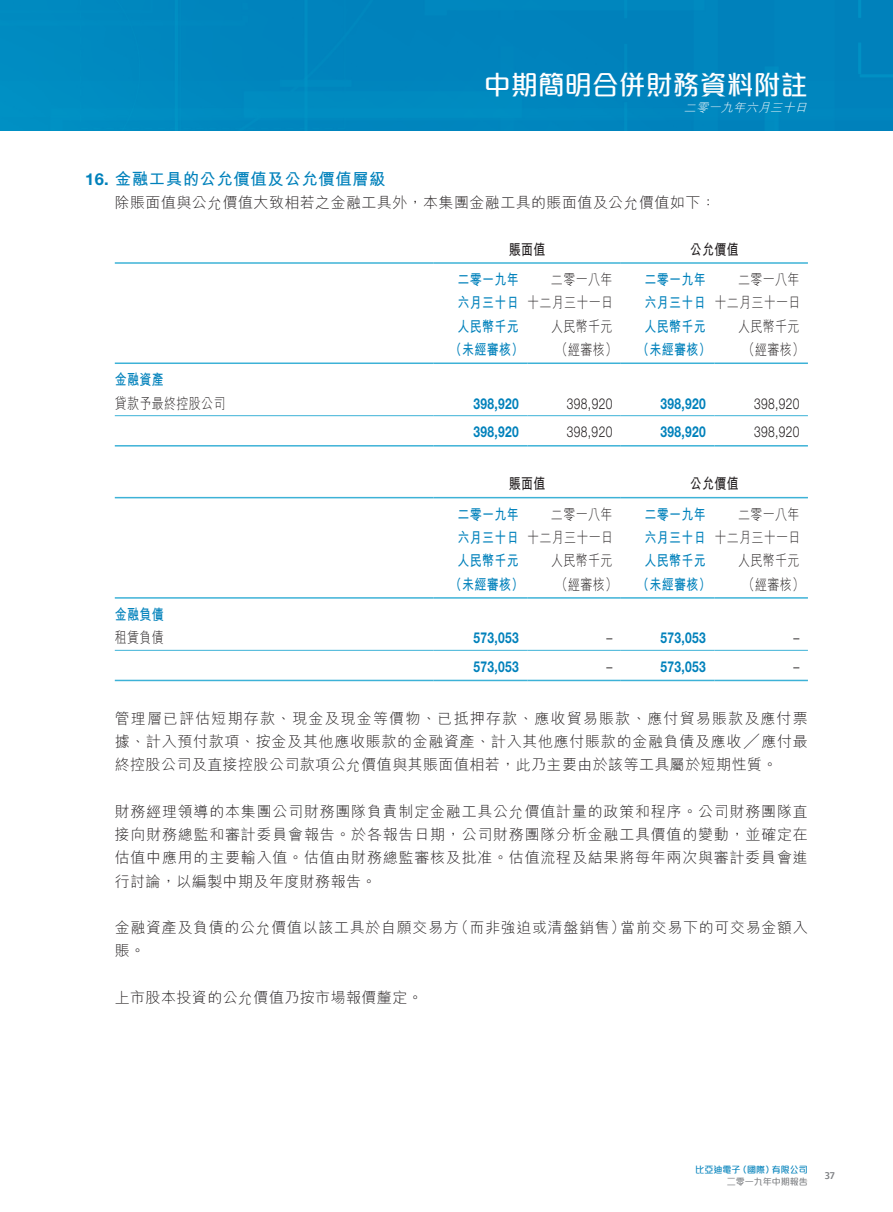
<style>
.page{position:relative;width:893px;height:1212px;background:#fff}
.page>*{position:absolute;margin:0;border:0;box-sizing:border-box;transform-origin:0 0}
.t1{font:500 27px "M Elle HK";color:#fff}
.t2{font:700 16.5px "M Hei HK";letter-spacing:.03em;color:#0081bb}
.t3{font:300 15px/23.2px "M Hei HK";letter-spacing:.03em;color:#231f20;text-align:justify}
.t4{font:300 15px/23.2px "M Hei HK";letter-spacing:.03em;color:#231f20;text-align:right;scale:.8 1}
.t5{font:700 15px/23.2px "M Hei HK";letter-spacing:.03em;color:#0081bb;scale:.8 1}
.t6{font:700 15px "Helvetica Neue LT Std";letter-spacing:.03em;color:#0081bb;scale:.8 1}
.t7{font:300 15px "Helvetica Neue LT Std";letter-spacing:.03em;color:#231f20;scale:.8 1}
.t8{font:700 15px "M Hei HK";letter-spacing:.03em;color:#231f20;scale:.8 1}
.t9{font:italic 300 12px "M Hei HK";color:#fff}
.t10{font:500 10.5px "Amplitude";color:#808285}
.t11{font:500 9px "M Elle HK";color:#0081bb}
.t12{font:500 9px "M Elle HK";color:#808285}
.s1{font-family:"Helvetica Neue LT Std"}
.s2{font-weight:700;color:#0081bb}
.s3{font-weight:300;color:#231f20}
</style>
<div class="page">
<div style="left:0;top:0;width:893px;height:131px;background:#0085bd"></div>
<hr style="left:115px;top:262px;width:319px;height:2px;background:#3db2d7">
<hr style="left:434px;top:262px;width:187px;height:2px;background:#3db2d7">
<hr style="left:621px;top:262px;width:187px;height:2px;background:#3db2d7">
<hr style="left:115px;top:362px;width:319px;height:2px;background:#3db2d7">
<hr style="left:434px;top:362px;width:93px;height:2px;background:#3db2d7">
<hr style="left:527px;top:362px;width:94px;height:2px;background:#3db2d7">
<hr style="left:621px;top:362px;width:93px;height:2px;background:#3db2d7">
<hr style="left:714px;top:362px;width:94px;height:2px;background:#3db2d7">
<hr style="left:115px;top:415px;width:319px;height:1px;background:#3db2d7">
<hr style="left:434px;top:415px;width:93px;height:1px;background:#3db2d7">
<hr style="left:527px;top:415px;width:94px;height:1px;background:#3db2d7">
<hr style="left:621px;top:415px;width:93px;height:1px;background:#3db2d7">
<hr style="left:714px;top:415px;width:94px;height:1px;background:#3db2d7">
<hr style="left:115px;top:445px;width:319px;height:1px;background:#3db2d7">
<hr style="left:434px;top:445px;width:93px;height:1px;background:#3db2d7">
<hr style="left:527px;top:445px;width:94px;height:1px;background:#3db2d7">
<hr style="left:621px;top:445px;width:93px;height:1px;background:#3db2d7">
<hr style="left:714px;top:445px;width:94px;height:1px;background:#3db2d7">
<hr style="left:115px;top:497px;width:319px;height:1px;background:#3db2d7">
<hr style="left:434px;top:497px;width:187px;height:1px;background:#3db2d7">
<hr style="left:621px;top:497px;width:187px;height:1px;background:#3db2d7">
<hr style="left:115px;top:597px;width:319px;height:2px;background:#3db2d7">
<hr style="left:434px;top:597px;width:93px;height:2px;background:#3db2d7">
<hr style="left:527px;top:597px;width:94px;height:2px;background:#3db2d7">
<hr style="left:621px;top:597px;width:93px;height:2px;background:#3db2d7">
<hr style="left:714px;top:597px;width:94px;height:2px;background:#3db2d7">
<hr style="left:115px;top:650px;width:319px;height:1px;background:#3db2d7">
<hr style="left:434px;top:650px;width:93px;height:1px;background:#3db2d7">
<hr style="left:527px;top:650px;width:94px;height:1px;background:#3db2d7">
<hr style="left:621px;top:650px;width:93px;height:1px;background:#3db2d7">
<hr style="left:714px;top:650px;width:94px;height:1px;background:#3db2d7">
<hr style="left:115px;top:680px;width:319px;height:1px;background:#3db2d7">
<hr style="left:434px;top:680px;width:93px;height:1px;background:#3db2d7">
<hr style="left:527px;top:680px;width:94px;height:1px;background:#3db2d7">
<hr style="left:621px;top:680px;width:93px;height:1px;background:#3db2d7">
<hr style="left:714px;top:680px;width:94px;height:1px;background:#3db2d7">
<h1 class="t1" style="left:484px;top:66px;width:325px">中期簡明合併財務資料附註</h1>
<p class="t9" style="left:684px;top:99px;width:129px">二零一九年六月三十日</p>
<p class="t2" style="left:85px;top:167px;width:302px"><span class="s1">16.</span> 金融工具的公允價值及公允價值層級</p>
<p class="t3" style="left:115px;top:190px;width:602px">除賬面值與公允價值大致相若之金融工具外，本集團金融工具的賬面值及公允價值如下：</p>
<p class="t8" style="left:509px;top:238px;width:47px">賬面值</p>
<p class="t8" style="left:690px;top:238px;width:63px">公允價值</p>
<p class="t5" style="left:457px;top:267px;width:78px">二零一九年六月三十日</p>
<p class="t4" style="left:527px;top:267px;width:109px">二零一八年<br>十二月三十一日</p>
<p class="t5" style="left:644px;top:267px;width:78px">二零一九年六月三十日</p>
<p class="t4" style="left:714px;top:267px;width:109px">二零一八年<br>十二月三十一日</p>
<p class="t5" style="left:457px;top:313px;width:78px">人民幣千元</p>
<p class="t4" style="left:551px;top:314px;width:78px">人民幣千元</p>
<p class="t5" style="left:644px;top:313px;width:78px">人民幣千元</p>
<p class="t4" style="left:738px;top:314px;width:78px">人民幣千元</p>
<p class="t5" style="left:450px;top:337px;width:94px">（未經審核）</p>
<p class="t4" style="left:556px;top:337px;width:78px">（經審核）</p>
<p class="t5" style="left:637px;top:337px;width:94px">（未經審核）</p>
<p class="t4" style="left:743px;top:337px;width:78px">（經審核）</p>
<p class="t4" style="left:115px;top:368px;width:140px;text-align:left"><span class="s2">金融資產<br></span>貸款予最終控股公司</p>
<p class="t6" style="left:473px;top:394px;width:58px">398,920</p>
<p class="t7" style="left:567px;top:394px;width:58px">398,920</p>
<p class="t6" style="left:660px;top:394px;width:58px">398,920</p>
<p class="t7" style="left:754px;top:394px;width:58px">398,920</p>
<p class="t6" style="left:473px;top:423px;width:58px">398,920</p>
<p class="t7" style="left:567px;top:423px;width:58px">398,920</p>
<p class="t6" style="left:660px;top:423px;width:58px">398,920</p>
<p class="t7" style="left:754px;top:423px;width:58px">398,920</p>
<p class="t8" style="left:509px;top:473px;width:47px">賬面值</p>
<p class="t8" style="left:690px;top:473px;width:63px">公允價值</p>
<p class="t5" style="left:457px;top:501px;width:78px">二零一九年六月三十日</p>
<p class="t4" style="left:527px;top:502px;width:109px">二零一八年<br>十二月三十一日</p>
<p class="t5" style="left:644px;top:501px;width:78px">二零一九年六月三十日</p>
<p class="t4" style="left:714px;top:502px;width:109px">二零一八年<br>十二月三十一日</p>
<p class="t5" style="left:457px;top:548px;width:78px">人民幣千元</p>
<p class="t4" style="left:551px;top:548px;width:78px">人民幣千元</p>
<p class="t5" style="left:644px;top:548px;width:78px">人民幣千元</p>
<p class="t4" style="left:738px;top:548px;width:78px">人民幣千元</p>
<p class="t5" style="left:450px;top:571px;width:94px">（未經審核）</p>
<p class="t4" style="left:556px;top:572px;width:78px">（經審核）</p>
<p class="t5" style="left:637px;top:571px;width:94px">（未經審核）</p>
<p class="t4" style="left:743px;top:572px;width:78px">（經審核）</p>
<p class="t5" style="left:115px;top:602px;width:63px">金融負債<span class="s3">租賃負債</span></p>
<p class="t6" style="left:473px;top:629px;width:58px">573,053</p>
<p class="t7" style="left:606px;top:629px;width:9px">–</p>
<p class="t6" style="left:660px;top:629px;width:58px">573,053</p>
<p class="t7" style="left:793px;top:629px;width:9px">–</p>
<p class="t6" style="left:473px;top:657px;width:58px">573,053</p>
<p class="t7" style="left:606px;top:657px;width:9px">–</p>
<p class="t6" style="left:660px;top:657px;width:58px">573,053</p>
<p class="t7" style="left:793px;top:657px;width:9px">–</p>
<p class="t3" style="left:115px;top:706px;width:695px">管理層已評估短期存款、現金及現金等價物、已抵押存款、應收貿易賬款、應付貿易賬款及應付票據、計入預付款項、按金及其他應收賬款的金融資產、計入其他應付賬款的金融負債及應收╱應付最終控股公司及直接控股公司款項公允價值與其賬面值相若，此乃主要由於該等工具屬於短期性質。</p>
<p class="t3" style="left:115px;top:799px;width:694px">財務經理領導的本集團公司財務團隊負責制定金融工具公允價值計量的政策和程序。公司財務團隊直接向財務總監和審計委員會報告。於各報告日期，公司財務團隊分析金融工具價值的變動，並確定在估值中應用的主要輸入值。估值由財務總監審核及批准。估值流程及結果將每年兩次與審計委員會進行討論，以編製中期及年度財務報告。</p>
<p class="t3" style="left:115px;top:915px;width:694px">金融資產及負債的公允價值以該工具於自願交易方（而非強迫或清盤銷售）當前交易下的可交易金額入賬。</p>
<p class="t3" style="left:115px;top:985px;width:309px">上市股本投資的公允價值乃按市場報價釐定。</p>
<p class="t11" style="left:695px;top:1163px;width:114px">比亞迪電子（國際）有限公司</p>
<p class="t12" style="left:727px;top:1175px;width:82px">二零一九年中期報告</p>
<p class="t10" style="left:825px;top:1169px;width:12px">37</p>
</div>
